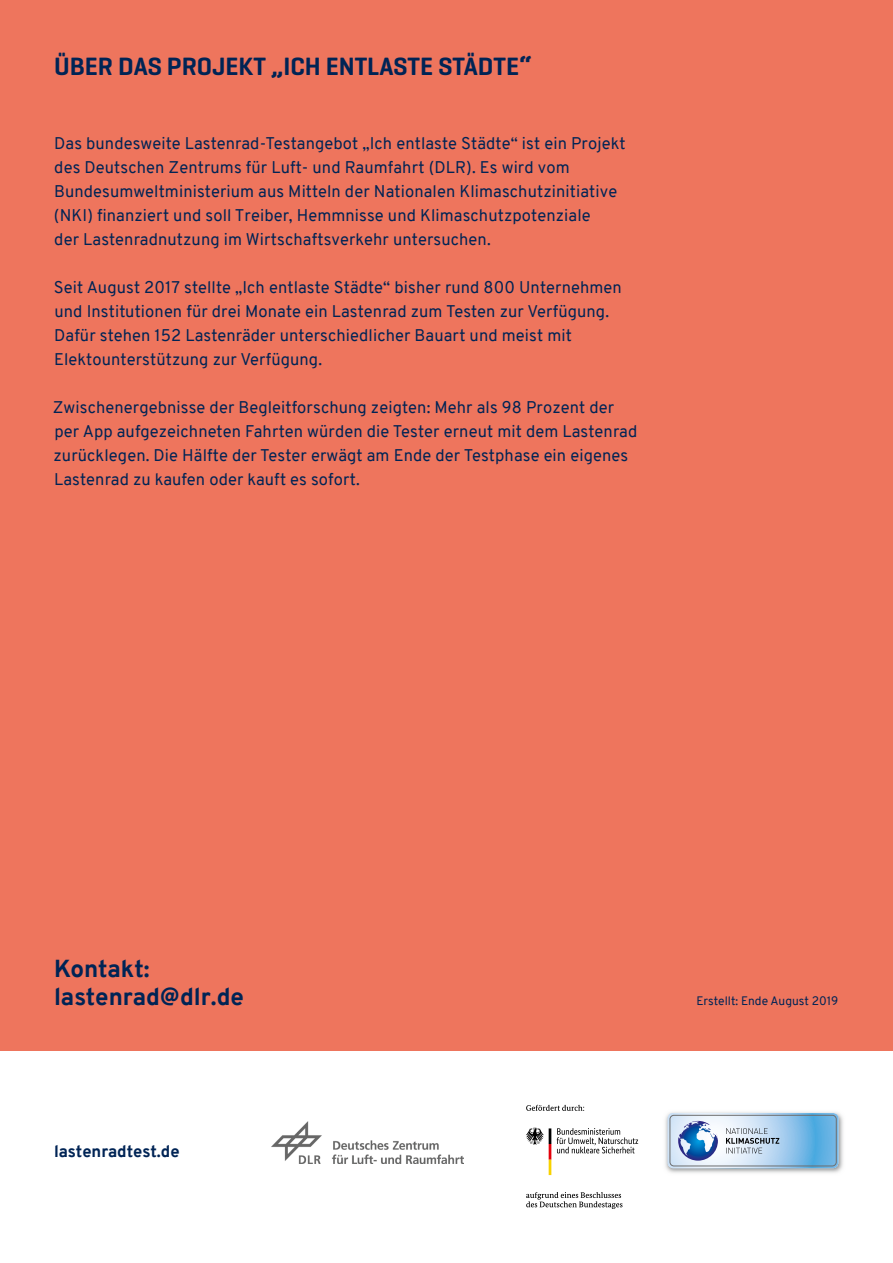
<style>
.page{position:relative;width:893px;height:1263px;background:#fff}
.page>*{position:absolute;margin:0;border:0;box-sizing:border-box;transform-origin:0 0}
.t1{font:600 25.5px "Geogrotesque";color:#002455}
.t2{font:800 24px/28.8px "Overpass";color:#002455}
.t3{font:16.5px/24px "Overpass";letter-spacing:.005em;color:#002455}
.t4{font:800 16.5px "Overpass";color:#002455}
.t5{font:12px "Overpass";color:#002455}
</style>
<div class="page">
<div style="left:0;top:0;width:893px;height:1051px;background:#ee755d"></div>
<img style="left:271px;top:1121px;width:192px;height:42px">
<img style="left:665px;top:1112px;width:178px;height:61px">
<svg style="left:668px;top:1113px;width:170px;height:55px;background:#9ec0dd"></svg>
<svg style="left:526px;top:1105px;width:58px;height:6px"></svg>
<svg style="left:526px;top:1192px;width:96px;height:17px"></svg>
<svg style="left:557px;top:1128px;width:81px;height:25px"></svg>
<svg style="left:526px;top:1128px;width:25px;height:47px"></svg>
<h1 class="t1" style="left:54px;top:51px;width:479px">ÜBER DAS PROJEKT „ICH ENTLASTE STÄDTE“</h1>
<p class="t3" style="left:54px;top:132px;width:573px">Das bundesweite Lastenrad-Testangebot „Ich entlaste Städte“ ist ein Projekt des Deutschen Zentrums für Luft- und Raumfahrt (DLR). Es wird vom Bundesumweltministerium aus Mitteln der Nationalen Klimaschutzinitiative (NKI) finanziert und soll Treiber, Hemmnisse und Klimaschutzpotenziale<br>der Lastenradnutzung im Wirtschaftsverkehr untersuchen.</p>
<p class="t3" style="left:54px;top:276px;width:570px">Seit August 2017 stellte „Ich entlaste Städte“ bisher rund 800 Unternehmen und Institutionen für drei Monate ein Lastenrad zum Testen zur Verfügung.<br>Dafür stehen 152 Lastenräder unterschiedlicher Bauart und meist mit Elektounterstützung zur Verfügung.</p>
<p class="t3" style="left:53px;top:396px;width:586px">Zwischenergebnisse der Begleitforschung zeigten: Mehr als 98 Prozent der per App aufgezeichneten Fahrten würden die Tester erneut mit dem Lastenrad zurücklegen. Die Hälfte der Tester erwägt am Ende der Testphase ein eigenes Lastenrad zu kaufen oder kauft es sofort.</p>
<h2 class="t2" style="left:54px;top:954px;width:191px">Kontakt: lastenrad@dlr.de</h2>
<p class="t4" style="left:54px;top:1139px;width:127px">lastenradtest.de</p>
<p class="t5" style="left:696px;top:992px;width:144px">Erstellt: Ende August 2019</p>
</div>
